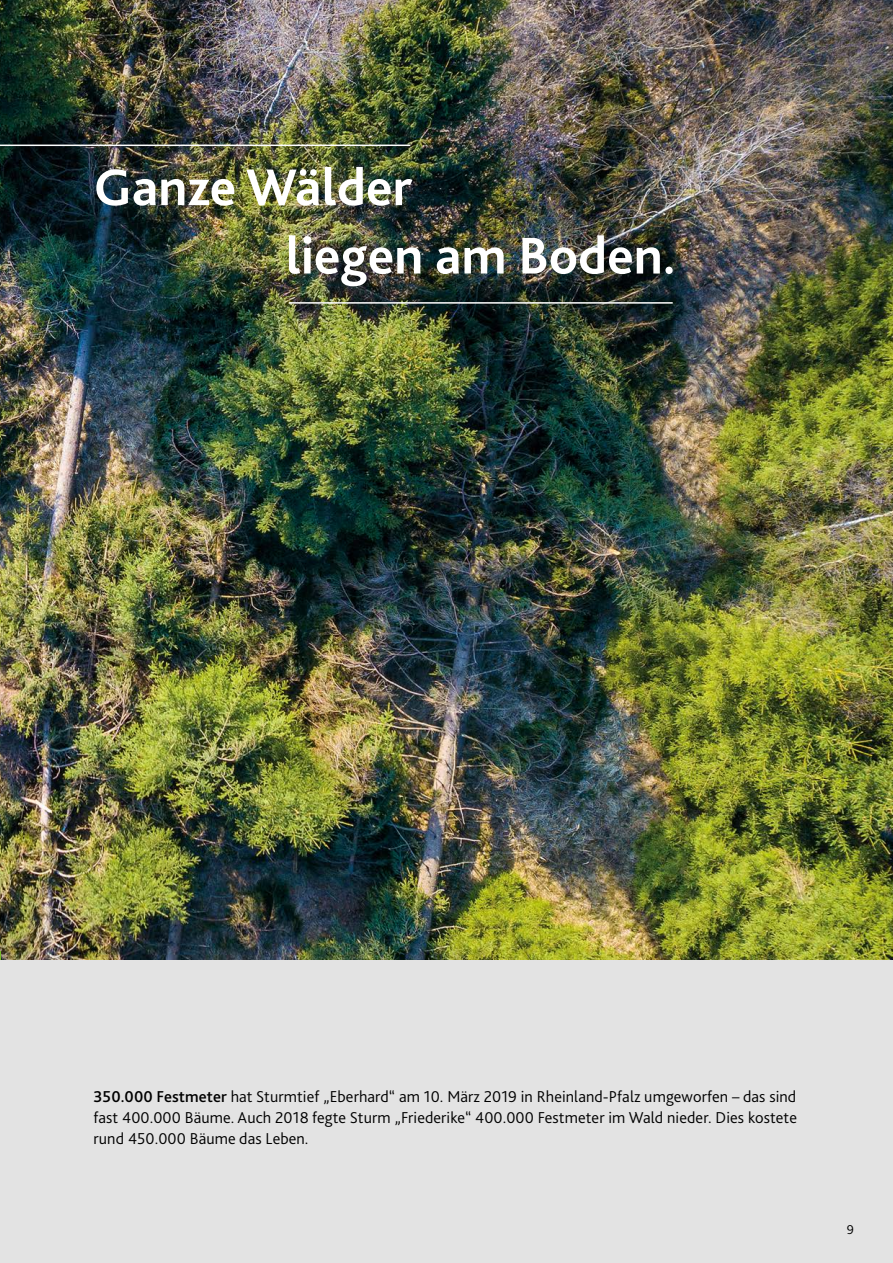
<style>
.page{position:relative;width:893px;height:1263px;background:#fff}
.page>*{position:absolute;margin:0;border:0;box-sizing:border-box;transform-origin:0 0}
.t1{font:700 54px/68.4px "Bliss 2";color:#fff}
.t2{font:300 16.5px/21px "Bliss 2";letter-spacing:.005em;color:#000;text-align:justify}
.t3{font:300 13.5px "Bliss 2";color:#000}
.s1{font-weight:500}
</style>
<div class="page">
<img style="left:1px;top:0;width:892px;height:960px">
<img style="left:0;top:0;width:1px;height:960px">
<div style="left:0;top:960px;width:893px;height:303px;background:#e3e3e3"></div>
<hr style="left:289px;top:302px;width:384px;height:2px;background:#fff">
<hr style="left:0;top:145px;width:410px;height:1px;background:#fff">
<p class="t1" style="left:286px;top:153px;width:391px;text-indent:-192px">Ganze Wälder<br>liegen am Boden.</p>
<p class="t2" style="left:94px;top:1086px;width:705px"><span class="s1">350.000 Festmeter</span> hat Sturmtief „Eberhard“ am 10. März 2019 in Rheinland-Pfalz umgeworfen – das sind fast 400.000 Bäume. Auch 2018 fegte Sturm „Friederike“ 400.000 Festmeter im Wald nieder. Dies kostete rund 450.000 Bäume das Leben.</p>
<p class="t3" style="left:847px;top:1220px;width:9px">9</p>
</div>
